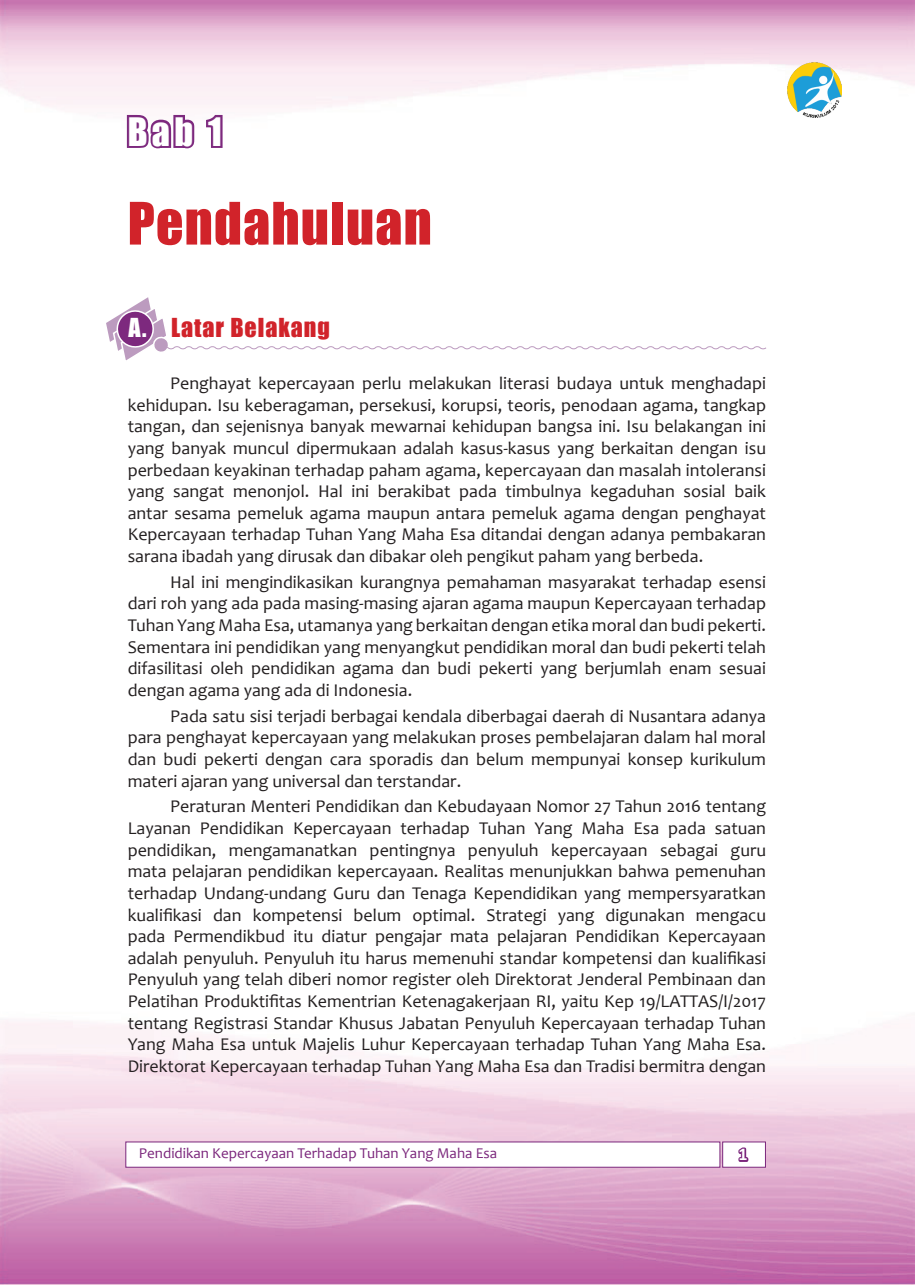
<style>
.page{position:relative;width:915px;height:1285px;background:#fff}
.page>*{position:absolute;margin:0;border:0;box-sizing:border-box;transform-origin:0 0}
.t1{font:54px "Impact";letter-spacing:.02em;color:#d1232a}
.t2{font:36px "Impact";color:#fff}
.t3{font:24px "Impact";letter-spacing:.04em;color:#d1232a}
.t4{font:18px/21.6px "Candara";color:#231f20;text-align:justify}
.t5{font:700 18px "Calibri";color:#fff}
.t6{font:15px "Candara";color:#7b277c}
.s1{color:#fff}
</style>
<div class="page">
<img style="left:0;top:0;width:914px;height:1284px">
<img style="left:787px;top:63px;width:54px;height:54px">
<div style="left:125px;top:1141px;width:595px;height:26px;background:#fff"></div>
<div style="left:722px;top:1141px;width:43px;height:26px;background:#fff"></div>
<svg style="left:738px;top:1147px;width:11px;height:15px"></svg>
<svg style="left:122px;top:112px;width:75px;height:40px"></svg>
<svg style="left:204px;top:111px;width:21px;height:39px"></svg>
<svg style="left:106px;top:297px;width:660px;height:67px"></svg>
<h2 class="t2" style="left:128px;top:104px;width:96px">Bab 1</h2>
<h1 class="t1" style="left:128px;top:181px;width:305px">Pendahuluan</h1>
<h3 class="t3" style="left:128px;top:309px;width:203px"><span class="s1">A.</span> Latar Belakang</h3>
<p class="t4" style="left:128px;top:372px;width:639px;text-indent:43px">Penghayat kepercayaan perlu melakukan literasi budaya untuk menghadapi kehidupan. Isu keberagaman, persekusi, korupsi, teoris, penodaan agama, tangkap tangan, dan sejenisnya banyak mewarnai kehidupan bangsa ini. Isu belakangan ini yang banyak muncul dipermukaan adalah kasus-kasus yang berkaitan dengan isu perbedaan keyakinan terhadap paham agama, kepercayaan dan masalah intoleransi yang sangat menonjol. Hal ini berakibat pada timbulnya kegaduhan sosial baik antar sesama pemeluk agama maupun antara pemeluk agama dengan penghayat Kepercayaan terhadap Tuhan Yang Maha Esa ditandai dengan adanya pembakaran sarana ibadah yang dirusak dan dibakar oleh pengikut paham yang berbeda.</p>
<p class="t4" style="left:128px;top:571px;width:639px;text-indent:43px">Hal ini mengindikasikan kurangnya pemahaman masyarakat terhadap esensi dari roh yang ada pada masing-masing ajaran agama maupun Kepercayaan terhadap Tuhan Yang Maha Esa, utamanya yang berkaitan dengan etika moral dan budi pekerti.<br>Sementara ini pendidikan yang menyangkut pendidikan moral dan budi pekerti telah difasilitasi oleh pendidikan agama dan budi pekerti yang berjumlah enam sesuai dengan agama yang ada di Indonesia.</p>
<p class="t4" style="left:128px;top:704px;width:639px;text-indent:43px">Pada satu sisi terjadi berbagai kendala diberbagai daerah di Nusantara adanya para penghayat kepercayaan yang melakukan proses pembelajaran dalam hal moral dan budi pekerti dengan cara sporadis dan belum mempunyai konsep kurikulum materi ajaran yang universal dan terstandar.</p>
<p class="t4" style="left:128px;top:795px;width:639px;text-indent:43px">Peraturan Menteri Pendidikan dan Kebudayaan Nomor 27 Tahun 2016 tentang Layanan Pendidikan Kepercayaan terhadap Tuhan Yang Maha Esa pada satuan pendidikan, mengamanatkan pentingnya penyuluh kepercayaan sebagai guru mata pelajaran pendidikan kepercayaan. Realitas menunjukkan bahwa pemenuhan terhadap Undang-undang Guru dan Tenaga Kependidikan yang mempersyaratkan kualifikasi dan kompetensi belum optimal. Strategi yang digunakan mengacu pada Permendikbud itu diatur pengajar mata pelajaran Pendidikan Kepercayaan adalah penyuluh. Penyuluh itu harus memenuhi standar kompetensi dan kualifikasi Penyuluh yang telah diberi nomor register oleh Direktorat Jenderal Pembinaan dan Pelatihan Produktifitas Kementrian Ketenagakerjaan RI, yaitu Kep 19/LATTAS/I/2017 tentang Registrasi Standar Khusus Jabatan Penyuluh Kepercayaan terhadap Tuhan Yang Maha Esa untuk Majelis Luhur Kepercayaan terhadap Tuhan Yang Maha Esa.<br>Direktorat Kepercayaan terhadap Tuhan Yang Maha Esa dan Tradisi bermitra dengan</p>
<p class="t6" style="left:139px;top:1143px;width:360px">Pendidikan Kepercayaan Terhadap Tuhan Yang Maha Esa</p>
<p class="t5" style="left:738px;top:1142px;width:11px">1</p>
</div>
